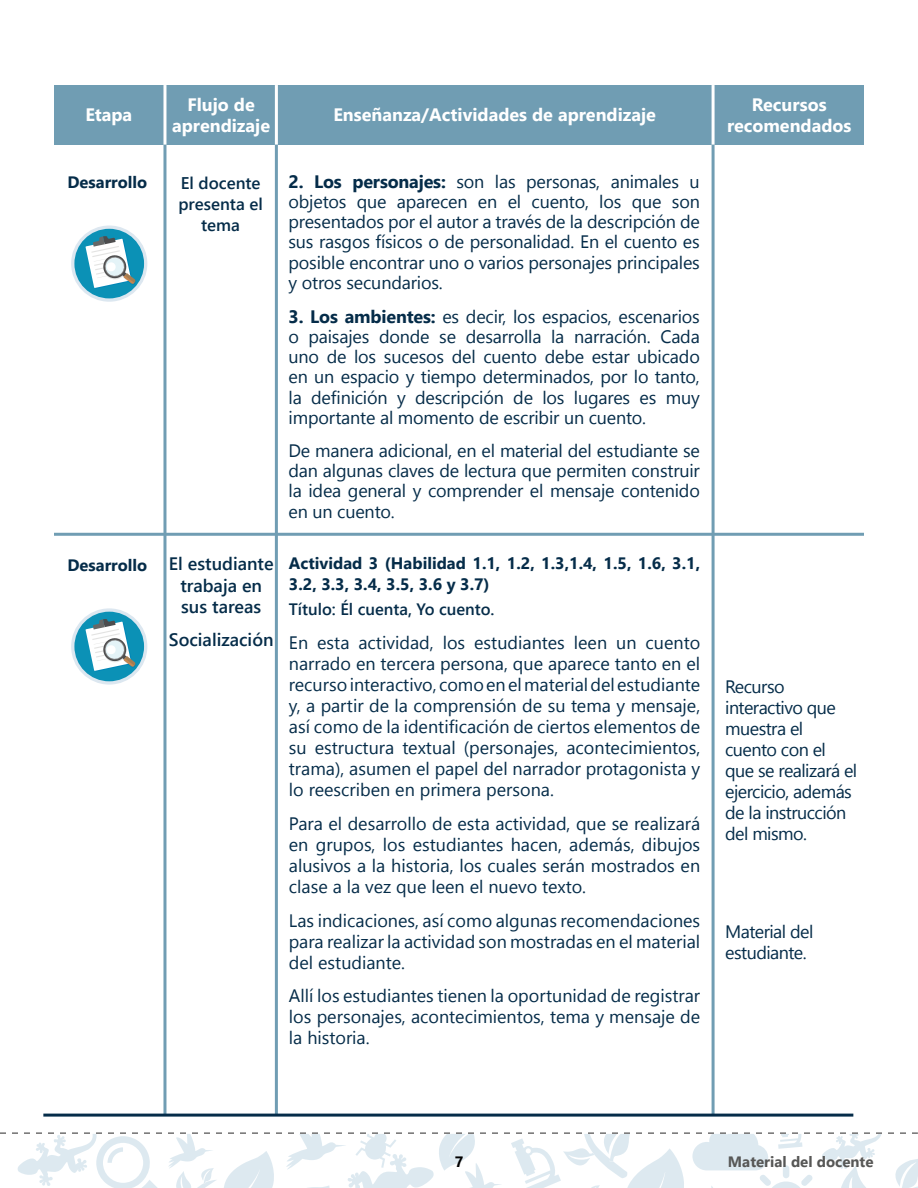
<style>
.page{position:relative;width:918px;height:1188px;background:#fff}
.page>*{position:absolute;margin:0;border:0;box-sizing:border-box;transform-origin:0 0}
.t1{font:18px/21px "Segoe UI";letter-spacing:-.01em;color:#052c49;text-align:justify}
.t2{font:18px/21px "Segoe UI";letter-spacing:-.03em;color:#052c49}
.t3{font:700 18px/21px "Segoe UI";color:#fff;text-align:center}
.t4{font:600 18px/21px "Segoe UI";color:#052c49;text-align:center}
.t5{font:600 16.95px/21px "Segoe UI";color:#052c49;text-align:center}
.t6{font:700 16.5px/21px "Segoe UI";color:#052c49}
.t7{font:600 16.5px "Segoe UI";color:#052c49}
.t8{font:700 15px "Segoe UI";color:#575756}
.t9{font:700 15px "Segoe UI";color:#000}
.s1{font-weight:700}
</style>
<div class="page">
<svg style="left:0;top:1132px;width:918px;height:56px"></svg>
<div style="left:54px;top:85px;width:810px;height:60px;background:#709db3"></div>
<hr style="left:163px;top:85px;width:3px;height:60px;background:#fff">
<hr style="left:275px;top:85px;width:3px;height:60px;background:#fff">
<hr style="left:712px;top:85px;width:3px;height:60px;background:#fff">
<hr style="left:163px;top:145px;width:3px;height:970px;background:#709db3">
<hr style="left:275px;top:145px;width:3px;height:970px;background:#709db3">
<hr style="left:712px;top:145px;width:3px;height:970px;background:#709db3">
<hr style="left:43px;top:1114px;width:810px;height:3px;background:#052c49">
<hr style="left:54px;top:533px;width:810px;height:3px;background:#709db3">
<svg style="left:71px;top:226px;width:76px;height:76px"></svg>
<div style="left:74px;top:229px;width:70px;height:69px;background:#0b91b6;border-radius:50%"></div>
<svg style="left:86px;top:236px;width:50px;height:53px"></svg>
<svg style="left:71px;top:608px;width:76px;height:77px"></svg>
<div style="left:74px;top:612px;width:70px;height:69px;background:#0b91b6;border-radius:50%"></div>
<svg style="left:86px;top:619px;width:50px;height:53px"></svg>
<p class="t3" style="left:85px;top:104px;width:48px">Etapa</p>
<p class="t3" style="left:172px;top:94px;width:99px">Flujo de aprendizaje</p>
<p class="t3" style="left:727px;top:94px;width:126px">Recursos recomendados</p>
<p class="t3" style="left:333px;top:104px;width:324px">Enseñanza/Actividades de aprendizaje</p>
<p class="t6" style="left:67px;top:171px;width:81px">Desarrollo</p>
<p class="t6" style="left:67px;top:554px;width:81px">Desarrollo</p>
<p class="t5" style="left:178px;top:172px;width:86px">El docente presenta el tema</p>
<p class="t1" style="left:289px;top:171px;width:413px;line-height:20.2px"><span class="s1">2. Los personajes:</span> son las personas, animales u objetos que aparecen en el cuento, los que son presentados por el autor a través de la descripción de sus rasgos físicos o de personalidad. En el cuento es posible encontrar uno o varios personajes principales y otros secundarios.</p>
<p class="t1" style="left:289px;top:306px;width:413px;line-height:20.2px"><span class="s1">3. Los ambientes:</span> es decir, los espacios, escenarios o paisajes donde se desarrolla la narración. Cada uno de los sucesos del cuento debe estar ubicado en un espacio y tiempo determinados, por lo tanto, la definición y descripción de los lugares es muy importante al momento de escribir un cuento.</p>
<p class="t1" style="left:289px;top:440px;width:413px;line-height:20.2px">De manera adicional, en el material del estudiante se dan algunas claves de lectura que permiten construir la idea general y comprender el mensaje contenido en un cuento.</p>
<p class="t6" style="left:289px;top:553px;width:413px">Actividad 3 (Habilidad 1.1, 1.2, 1.3,1.4, 1.5, 1.6, 3.1,<br>3.2, 3.3, 3.4, 3.5, 3.6 y 3.7)</p>
<p class="t7" style="left:289px;top:596px;width:207px">Título: Él cuenta, Yo cuento.</p>
<p class="t1" style="left:289px;top:632px;width:413px">En esta actividad, los estudiantes leen un cuento narrado en tercera persona, que aparece tanto en el recurso interactivo, como en el material del estudiante y, a partir de la comprensión de su tema y mensaje, así como de la identificación de ciertos elementos de su estructura textual (personajes, acontecimientos, trama), asumen el papel del narrador protagonista y lo reescriben en primera persona.</p>
<p class="t1" style="left:289px;top:813px;width:413px">Para el desarrollo de esta actividad, que se realizará en grupos, los estudiantes hacen, además, dibujos alusivos a la historia, los cuales serán mostrados en clase a la vez que leen el nuevo texto.</p>
<p class="t1" style="left:289px;top:909px;width:413px">Las indicaciones, así como algunas recomendaciones para realizar la actividad son mostradas en el material del estudiante.</p>
<p class="t1" style="left:289px;top:985px;width:413px">Allí los estudiantes tienen la oportunidad de registrar los personajes, acontecimientos, tema y mensaje de la historia.</p>
<p class="t4" style="left:169px;top:553px;width:106px">El estudiante trabaja en sus tareas</p>
<p class="t4" style="left:169px;top:629px;width:106px">Socialización</p>
<p class="t2" style="left:725px;top:676px;width:134px">Recurso interactivo que muestra el cuento con el que se realizará el ejercicio, además de la instrucción del mismo.</p>
<p class="t2" style="left:725px;top:921px;width:90px">Material del estudiante.</p>
<p class="t9" style="left:455px;top:1150px;width:10px">7</p>
<p class="t8" style="left:728px;top:1149px;width:147px">Material del docente</p>
</div>
